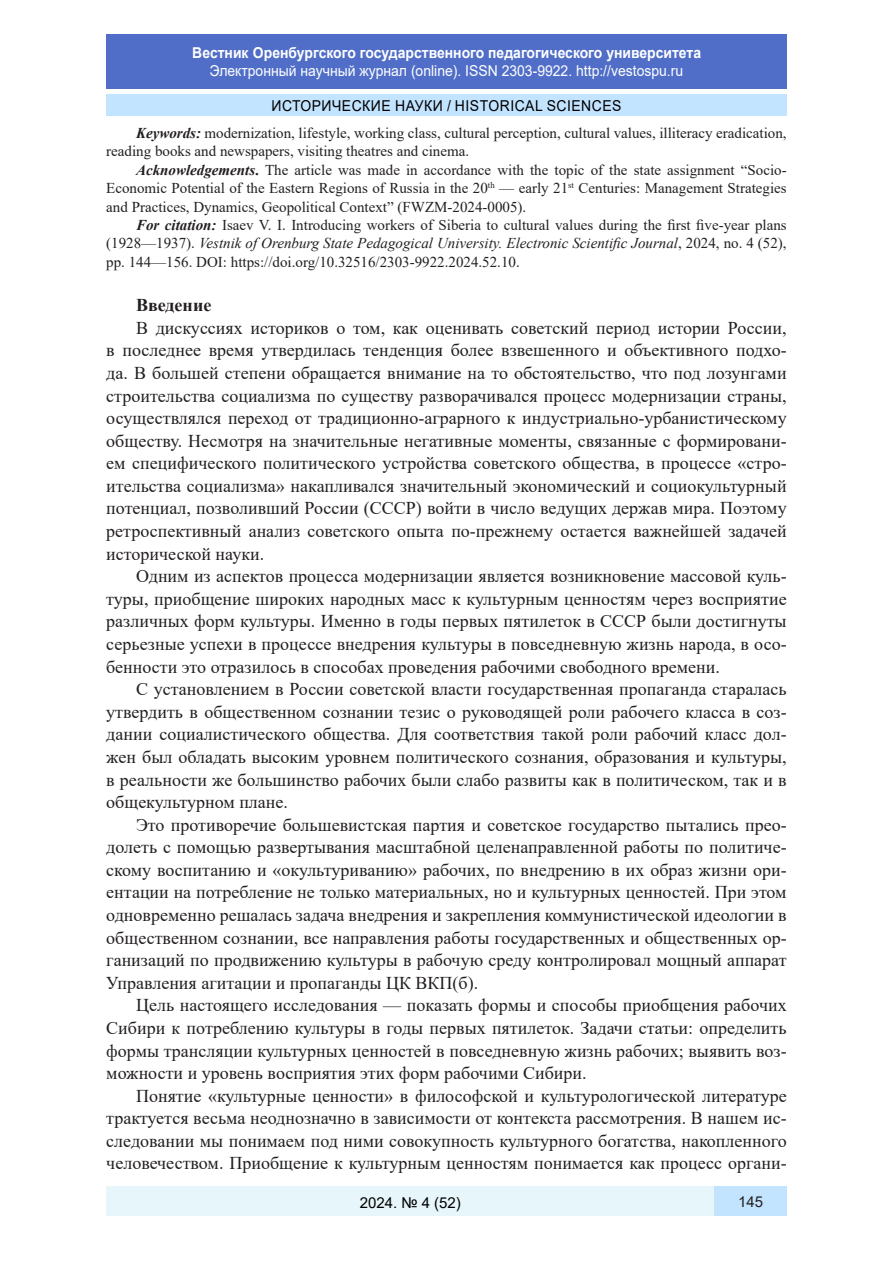
<style>
.page{position:relative;width:893px;height:1263px;background:#fff}
.page>*{position:absolute;margin:0;border:0;box-sizing:border-box;transform-origin:0 0}
.Стиль2{font:18px/22.6px "Times New Roman";color:#231f20;text-align:justify}
.Стиль2-2{font:700 18px "Times New Roman";color:#231f20}
.литература{font:15px/18.5px "Times New Roman";color:#231f20;text-align:justify}
.t1{font:15px "Arial";color:#fff;scale:.93 1}
.t2{font:700 15px "Arial";color:#fff;scale:.93 1}
.t3{font:15px "Arial";letter-spacing:.035em;color:#000;scale:.93 1}
.t4{font:15px "Arial";letter-spacing:.035em;color:#000}
.t5{font:15px "Arial";color:#231f20}
.s1{font-weight:700;font-style:italic}
.s2{font-weight:700}
.s3{font-style:italic}
</style>
<div class="page">
<div style="left:106px;top:95px;width:681px;height:21px;background:#c3e4ff"></div>
<div style="left:106px;top:34px;width:681px;height:55px;background:#506ec8"></div>
<div style="left:106px;top:1186px;width:608px;height:30px;background:#e6f6fb"></div>
<div style="left:714px;top:1186px;width:73px;height:30px;background:#c3e4ff"></div>
<p class="t2" style="left:192px;top:42px;width:549px">Вестник Оренбургского государственного педагогического университета</p>
<p class="t1" style="left:210px;top:60px;width:511px">Электронный научный журнал (online). ISSN 2303-9922. http://vestospu.ru</p>
<p class="t3" style="left:271px;top:95px;width:378px">ИСТОРИЧЕСКИЕ НАУКИ / HISTORICAL SCIENCES</p>
<p class="литература" style="left:106px;top:123px;width:682px;text-indent:30px"><span class="s1">Keywords:</span> modernization, lifestyle, working class, cultural perception, cultural values, illiteracy eradication, reading books and newspapers, visiting theatres and cinema.</p>
<p class="литература" style="left:106px;top:160px;width:682px;text-indent:30px"><span class="s1">Acknowledgements</span><span class="s2">.</span> The article was made in accordance with the topic of the state assignment “Socio-Economic Potential of the Eastern Regions of Russia in the 20<sup>th</sup> — early 21<sup>st</sup> Centuries: Management Strategies and Practices, Dynamics, Geopolitical Context” (FWZM-2024-0005).</p>
<p class="литература" style="left:106px;top:215px;width:682px;text-indent:30px"><span class="s1">For citation:</span> Isaev V. I. Introducing workers of Siberia to cultural values during the first five-year plans (1928—1937). <span class="s3">Vestnik of Orenburg State Pedagogical University. Electronic Scientific Journal</span>, 2024, no. 4 (52), pp. 144—156. DOI: https://doi.org/10.32516/2303-9922.2024.52.10.</p>
<p class="Стиль2-2" style="left:136px;top:292px;width:77px">Введение</p>
<p class="Стиль2" style="left:106px;top:316px;width:682px;text-indent:30px">В дискуссиях историков о том, как оценивать советский период истории России, в последнее время утвердилась тенденция более взвешенного и объективного подхо&shy;да. В большей степени обращается внимание на то обстоятельство, что под лозунгами строительства социализма по существу разворачивался процесс модернизации страны, осуществлялся переход от традиционно-аграрного к индустриально-урбанистическому обществу. Несмотря на значительные негативные моменты, связанные с формировани&shy;ем специфического политического устройства советского общества, в процессе «стро&shy;ительства социализма» накапливался значительный экономический и социокультурный потенциал, позволивший России (СССР) войти в число ведущих держав мира. Поэтому ретроспективный анализ советского опыта по-прежнему остается важнейшей задачей исторической науки.</p>
<p class="Стиль2" style="left:106px;top:564px;width:682px;text-indent:30px">Одним из аспектов процесса модернизации является возникновение массовой куль&shy;туры, приобщение широких народных масс к культурным ценностям через восприятие различных форм культуры. Именно в годы первых пятилеток в СССР были достигнуты серьезные успехи в процессе внедрения культуры в повседневную жизнь народа, в осо&shy;бенности это отразилось в способах проведения рабочими свободного времени.</p>
<p class="Стиль2" style="left:106px;top:677px;width:682px;text-indent:30px">С установлением в России советской власти государственная пропаганда старалась утвердить в общественном сознании тезис о руководящей роли рабочего класса в соз&shy;дании социалистического общества. Для соответствия такой роли рабочий класс дол&shy;жен был обладать высоким уровнем политического сознания, образования и культуры, в реальности же большинство рабочих были слабо развиты как в политическом, так и в общекультурном плане.</p>
<p class="Стиль2" style="left:106px;top:813px;width:682px;text-indent:30px">Это противоречие большевистская партия и советское государство пытались прео&shy;долеть с помощью развертывания масштабной целенаправленной работы по политиче&shy;скому воспитанию и «окультуриванию» рабочих, по внедрению в их образ жизни ори&shy;ентации на потребление не только материальных, но и культурных ценностей. При этом одновременно решалась задача внедрения и закрепления коммунистической идеологии в общественном сознании, все направления работы государственных и общественных ор&shy;ганизаций по продвижению культуры в рабочую среду контролировал мощный аппарат Управления агитации и пропаганды ЦК ВКП(б).</p>
<p class="Стиль2" style="left:106px;top:993px;width:682px;text-indent:30px">Цель настоящего исследования — показать формы и способы приобщения рабочих Сибири к потреблению культуры в годы первых пятилеток. Задачи статьи: определить формы трансляции культурных ценностей в повседневную жизнь рабочих; выявить воз&shy;можности и уровень восприятия этих форм рабочими Сибири.</p>
<p class="Стиль2" style="left:106px;top:1084px;width:682px;text-indent:30px">Понятие «культурные ценности» в философской и культурологической литературе трактуется весьма неоднозначно в зависимости от контекста рассмотрения. В нашем ис&shy;следовании мы понимаем под ними совокупность культурного богатства, накопленного человечеством. Приобщение к культурным ценностям понимается как процесс органи-</p>
<p class="t4" style="left:360px;top:1192px;width:103px">2024. № 4 (52)</p>
<p class="t5" style="left:738px;top:1191px;width:27px">145</p>
</div>
